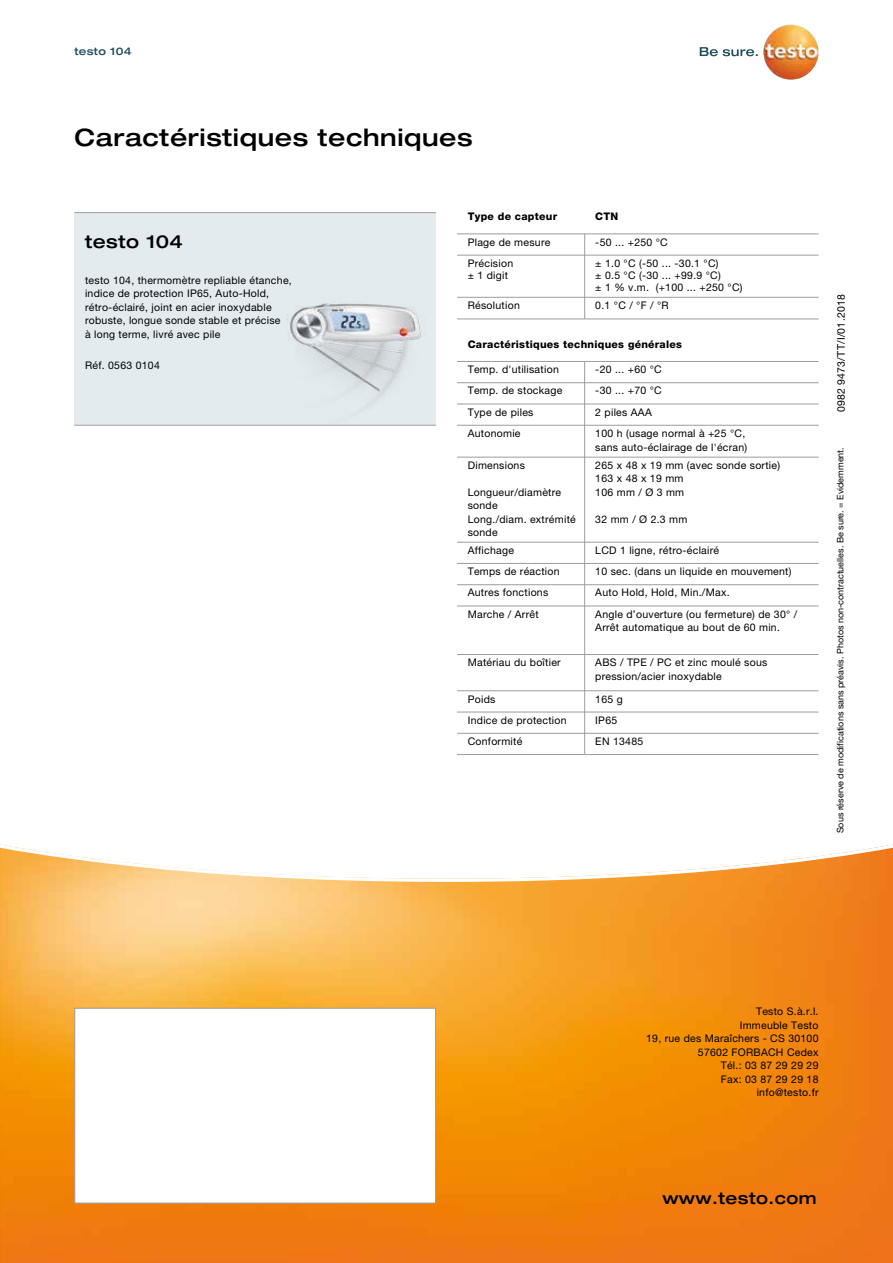
<style>
.page{position:relative;width:893px;height:1263px;background:#fff}
.page>*{position:absolute;margin:0;border:0;box-sizing:border-box;transform-origin:0 0}
.t1{font:500 expanded 24px "Helvetica Neue LTW1 G";letter-spacing:.025em;color:#000}
.t2{font:500 expanded 18px "Helvetica Neue LTW1 G";letter-spacing:.025em;color:#000}
.t3{font:500 expanded 16.5px "Helvetica Neue LTW1 G";letter-spacing:.025em;color:#000}
.t4{font:10.5px/13.5px "Helvetica Neue LTW1 G";letter-spacing:.025em;color:#000}
.t5{font:800 10.5px "Helvetica Neue LTW1 G";letter-spacing:.025em;color:#000}
.t6{font:500 expanded 10.5px "Helvetica Neue LTW1 G";letter-spacing:.025em;color:#1f4d5e}
.t7{font:9px "Helvetica Neue LTW1 G";color:#000}
</style>
<div class="page">
<svg style="left:0;top:844px;width:893px;height:419px;background:#f49d36"></svg>
<div style="left:74px;top:213px;width:362px;height:212px;background:#e3ebef"></div>
<hr style="left:74px;top:212px;width:362px;height:1px;background:#9d9d9c">
<hr style="left:74px;top:425px;width:362px;height:1px;background:#9d9d9c">
<img style="left:287px;top:303px;width:138px;height:104px">
<svg style="left:700px;top:47px;width:58px;height:9px"></svg>
<img style="left:763px;top:24px;width:56px;height:56px;border-radius:28px">
<div style="left:74px;top:1008px;width:362px;height:195px;background:#fff;border:1px solid #9d9d9c"></div>
<hr style="left:457px;top:361px;width:362px;height:1px;background:#9d9d9c">
<hr style="left:457px;top:382px;width:362px;height:1px;background:#9d9d9c">
<hr style="left:457px;top:404px;width:362px;height:1px;background:#9d9d9c">
<hr style="left:457px;top:425px;width:362px;height:1px;background:#9d9d9c">
<hr style="left:457px;top:457px;width:362px;height:1px;background:#9d9d9c">
<hr style="left:457px;top:542px;width:362px;height:1px;background:#9d9d9c">
<hr style="left:457px;top:563px;width:362px;height:1px;background:#9d9d9c">
<hr style="left:584px;top:361px;width:1px;height:393px;background:#9d9d9c">
<hr style="left:457px;top:606px;width:362px;height:1px;background:#9d9d9c">
<hr style="left:457px;top:584px;width:362px;height:1px;background:#9d9d9c">
<hr style="left:457px;top:654px;width:362px;height:1px;background:#9d9d9c">
<hr style="left:457px;top:690px;width:362px;height:1px;background:#9d9d9c">
<hr style="left:457px;top:712px;width:362px;height:1px;background:#9d9d9c">
<hr style="left:457px;top:733px;width:362px;height:1px;background:#9d9d9c">
<hr style="left:457px;top:754px;width:362px;height:1px;background:#9d9d9c">
<hr style="left:457px;top:233px;width:362px;height:1px;background:#9d9d9c">
<hr style="left:584px;top:234px;width:1px;height:85px;background:#9d9d9c">
<hr style="left:457px;top:255px;width:362px;height:1px;background:#9d9d9c">
<hr style="left:457px;top:297px;width:362px;height:1px;background:#9d9d9c">
<hr style="left:457px;top:319px;width:362px;height:1px;background:#9d9d9c">
<p class="t6" style="left:74px;top:44px;width:59px">testo 104</p>
<h1 class="t1" style="left:74px;top:122px;width:400px">Caractéristiques techniques</h1>
<h2 class="t2" style="left:85px;top:230px;width:99px">testo 104</h2>
<p class="t4" style="left:85px;top:273px;width:208px">testo 104, thermomètre repliable étanche, indice de protection IP65, Auto-Hold, rétro-éclairé, joint en acier inoxydable robuste, longue sonde stable et précise<br>à long terme, livré avec pile</p>
<p class="t4" style="left:85px;top:358px;width:76px">Réf. 0563 0104</p>
<p class="t5" style="left:468px;top:210px;width:91px">Type de capteur</p>
<p class="t5" style="left:595px;top:210px;width:25px">CTN</p>
<p class="t4" style="left:468px;top:231px;width:84px;line-height:21.3px">Plage de mesure<br>Précision</p>
<p class="t4" style="left:468px;top:268px;width:42px">± 1 digit</p>
<p class="t4" style="left:468px;top:298px;width:54px">Résolution</p>
<p class="t4" style="left:595px;top:231px;width:125px;line-height:21.3px">-50 ... +250 °C<br>± 1.0 °C (-50 ... -30.1 °C)</p>
<p class="t4" style="left:595px;top:269px;width:149px;line-height:12px">± 0.5 °C (-30 ... +99.9 °C)<br>± 1 % v.m. (+100 ... +250 °C)</p>
<p class="t4" style="left:595px;top:298px;width:75px">0.1 °C / °F / °R</p>
<p class="t5" style="left:468px;top:338px;width:216px">Caractéristiques techniques générales</p>
<p class="t4" style="left:468px;top:363px;width:93px">Temp. d'utilisation</p>
<p class="t4" style="left:595px;top:363px;width:68px">-20 ... +60 °C</p>
<p class="t4" style="left:468px;top:384px;width:96px">Temp. de stockage</p>
<p class="t4" style="left:595px;top:384px;width:68px">-30 ... +70 °C</p>
<p class="t4" style="left:468px;top:405px;width:67px">Type de piles</p>
<p class="t4" style="left:595px;top:405px;width:58px">2 piles AAA</p>
<p class="t4" style="left:468px;top:426px;width:54px">Autonomie</p>
<p class="t4" style="left:595px;top:426px;width:153px">100 h (usage normal à +25 °C, sans auto-éclairage de l'écran)</p>
<p class="t4" style="left:468px;top:458px;width:59px">Dimensions</p>
<p class="t4" style="left:468px;top:485px;width:110px">Longueur/diamètre sonde<br>Long./diam. extrémité sonde</p>
<p class="t4" style="left:595px;top:458px;width:186px">265 x 48 x 19 mm (avec sonde sortie)<br>163 x 48 x 19 mm<br>106 mm / Ø 3 mm</p>
<p class="t4" style="left:595px;top:512px;width:94px">32 mm / Ø 2.3 mm</p>
<p class="t4" style="left:468px;top:543px;width:48px">Affichage</p>
<p class="t4" style="left:595px;top:543px;width:125px">LCD 1 ligne, rétro-éclairé</p>
<p class="t4" style="left:468px;top:565px;width:93px">Temps de réaction</p>
<p class="t4" style="left:595px;top:565px;width:198px">10 sec. (dans un liquide en mouvement)</p>
<p class="t4" style="left:468px;top:586px;width:82px">Autres fonctions</p>
<p class="t4" style="left:595px;top:586px;width:136px">Auto Hold, Hold, Min./Max.</p>
<p class="t4" style="left:468px;top:607px;width:72px">Marche / Arrêt</p>
<p class="t4" style="left:595px;top:607px;width:203px">Angle d’ouverture (ou fermeture) de 30° /<br>Arrêt automatique au bout de 60 min.</p>
<p class="t4" style="left:468px;top:656px;width:95px">Matériau du boîtier</p>
<p class="t4" style="left:595px;top:656px;width:174px">ABS / TPE / PC et zinc moulé sous pression/acier inoxydable</p>
<p class="t4" style="left:468px;top:692px;width:29px">Poids</p>
<p class="t4" style="left:595px;top:692px;width:29px">165 g</p>
<p class="t4" style="left:468px;top:713px;width:100px">Indice de protection</p>
<p class="t4" style="left:595px;top:713px;width:23px">IP65</p>
<p class="t4" style="left:468px;top:734px;width:56px">Conformité</p>
<p class="t4" style="left:595px;top:734px;width:49px">EN 13485</p>
<p class="t4" style="left:834px;top:412px;width:120px;rotate:-90deg">0982 9473/TT/I/01.2018</p>
<p class="t7" style="left:835px;top:833px;width:388px;rotate:-90deg">Sous réserve de modifications sans préavis. Photos non-contractuelles. Be sure. = Evidemment.</p>
<p class="t4" style="left:646px;top:1005px;width:174px;text-align:right">Testo S.à.r.l.<br>Immeuble Testo<br>19, rue des Maraîchers - CS 30100<br>57602 FORBACH Cedex<br>Tél.: 03 87 29 29 29<br>Fax: 03 87 29 29 18<br>info@testo.fr</p>
<h3 class="t3" style="left:662px;top:1187px;width:156px">www.testo.com</h3>
</div>
